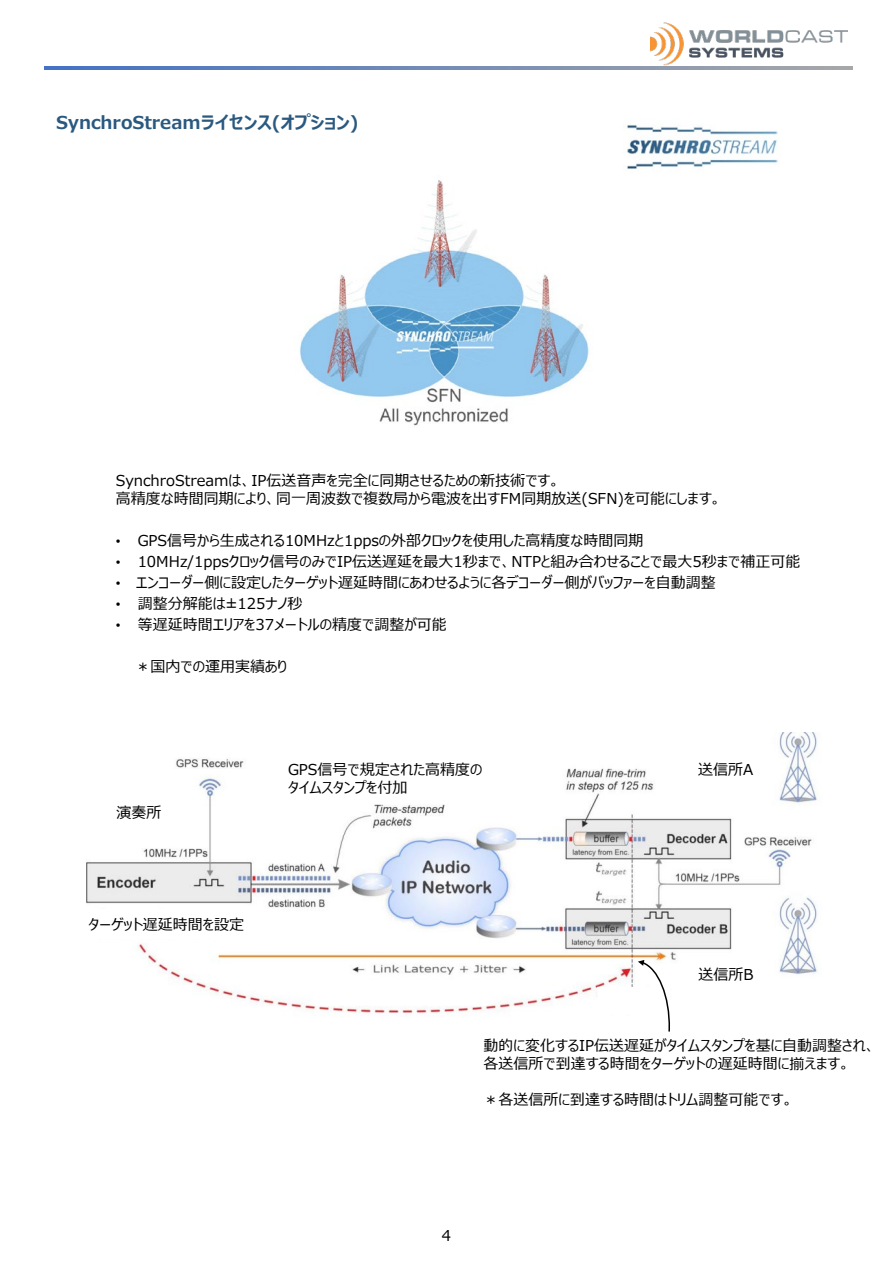
<style>
.page{position:relative;width:893px;height:1263px;background:#fff}
.page>*{position:absolute;margin:0;border:0;box-sizing:border-box;transform-origin:0 0}
.t1{font:700 17.7px "Meiryo UI";letter-spacing:.005em;color:#2a5980}
.t2{font:15px/18px "Meiryo UI";color:#000}
.t3{font:15px "Meiryo";color:#000}
.s1{font-family:"Arial";font-size:13.5px}
</style>
<div class="page">
<img style="left:650px;top:22px;width:197px;height:45px">
<img style="left:623px;top:124px;width:155px;height:45px">
<svg style="left:46px;top:67px;width:807px;height:3px;background:#758cb6"></svg>
<img style="left:300px;top:180px;width:289px;height:246px">
<img style="left:300px;top:180px;width:110px;height:62px">
<img style="left:86px;top:732px;width:733px;height:284px">
<div style="left:276px;top:754px;width:221px;height:48px;background:#fff"></div>
<div style="left:598px;top:988px;width:71px;height:25px;background:#fff"></div>
<svg style="left:638px;top:960px;width:33px;height:72px"></svg>
<div style="left:78px;top:909px;width:201px;height:29px;background:#fff"></div>
<p class="t1" style="left:56px;top:110px;width:304px">SynchroStreamライセンス(オプション)</p>
<p class="t2" style="left:116px;top:472px;width:607px">SynchroStreamは、IP伝送音声を完全に同期させるための新技術です。<br>高精度な時間同期により、同一周波数で複数局から電波を出すFM同期放送(SFN)を可能にします。</p>
<p class="t2" style="left:116px;top:532px;width:529px"><span class="s1">•</span> GPS信号から生成される10MHzと1ppsの外部クロックを使用した高精度な時間同期</p>
<p class="t2" style="left:116px;top:553px;width:686px"><span class="s1">•</span> 10MHz/1ppsクロック信号のみでIP伝送遅延を最大1秒まで、NTPと組み合わせることで最大5秒まで補正可能</p>
<p class="t2" style="left:116px;top:574px;width:601px"><span class="s1">•</span> エンコーダー側に設定したターゲット遅延時間にあわせるように各デコーダー側がバッファーを自動調整</p>
<p class="t2" style="left:116px;top:595px;width:188px"><span class="s1">•</span> 調整分解能は±125ナノ秒</p>
<p class="t2" style="left:116px;top:616px;width:332px"><span class="s1">•</span> 等遅延時間エリアを37メートルの精度で調整が可能</p>
<p class="t2" style="left:136px;top:658px;width:153px">＊国内での運用実績あり</p>
<p class="t2" style="left:117px;top:804px;width:46px">演奏所</p>
<p class="t2" style="left:89px;top:916px;width:157px">ターゲット遅延時間を設定</p>
<p class="t2" style="left:288px;top:761px;width:196px">GPS信号で規定された高精度のタイムスタンプを付加</p>
<p class="t2" style="left:698px;top:761px;width:57px">送信所A</p>
<p class="t2" style="left:699px;top:966px;width:57px">送信所B</p>
<p class="t2" style="left:483px;top:1037px;width:394px">動的に変化するIP伝送遅延がタイムスタンプを基に自動調整され、各送信所で到達する時間をターゲットの遅延時間に揃えます。</p>
<p class="t2" style="left:483px;top:1091px;width:311px">＊各送信所に到達する時間はトリム調整可能です。</p>
<p class="t3" style="left:442px;top:1225px;width:11px">4</p>
</div>
